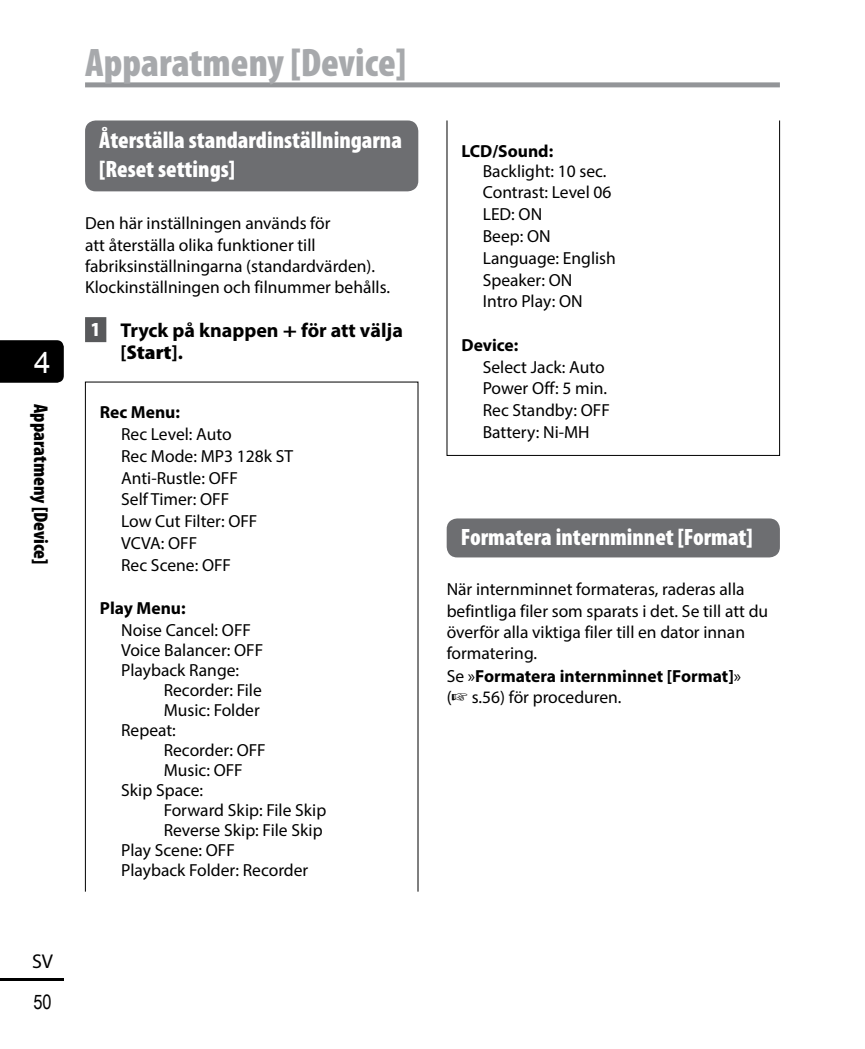
<style>
.page{position:relative;width:865px;height:1049px;background:#fff}
.page>*{position:absolute;margin:0;border:0;box-sizing:border-box;transform-origin:0 0}
.t1{font:900 condensed 40px "Myriad Pro";color:#a7a9ac}
.t2{font:30px "Arial";color:#fff}
.t3{font:900 condensed 23.75px/28.8px "Myriad Pro";color:#fff}
.t4{font:700 20px/22.5px "Myriad Pro";color:#000}
.t5{font:900 condensed 20px "Myriad Pro";color:#000}
.t6{font:20px "Arial Narrow";color:#000}
.t7{font:20px "Myriad Pro";color:#000}
.t8{font:17.5px/21.8px "Myriad Pro";color:#000}
.t9{font:700 17.5px/21.2px "Myriad Pro";color:#000}
.s1{font-weight:900;font-stretch:condensed;color:#fff}
.s2{font-weight:900;font-stretch:condensed}
.s3{font-weight:400}
</style>
<div class="page">
<div style="left:0;top:340px;width:64px;height:43px;background:#000"></div>
<hr style="left:0;top:978px;width:64px;height:3px;background:#000">
<div style="left:85px;top:82px;width:695px;height:5px;background:#939598"></div>
<div style="left:85px;top:317px;width:21px;height:25px;background:#58595b"></div>
<div style="left:85px;top:120px;width:333px;height:71px;background:#6d6e71;border-radius:11px"></div>
<div style="left:446px;top:120px;width:334px;height:336px;border:1px solid #000"></div>
<div style="left:446px;top:518px;width:334px;height:39px;background:#6d6e71;border-radius:11px"></div>
<h2 class="t2" style="left:34px;top:343px;width:18px">4</h2>
<p class="t5" style="left:54px;top:404px;width:162px;rotate:90deg">Apparatmeny [Device]</p>
<p class="t7" style="left:32px;top:948px;width:23px">SV</p>
<p class="t6" style="left:33px;top:988px;width:20px">50</p>
<h1 class="t1" style="left:85px;top:37px;width:322px">Apparatmeny [Device]</h1>
<h3 class="t3" style="left:99px;top:125px;width:304px">Återställa standardinställningarna [Reset settings]</h3>
<p class="t8" style="left:85px;top:212px;width:306px">Den här inställningen används för<br>att återställa olika funktioner till fabriksinställningarna (standardvärden).<br>Klockinställningen och filnummer behålls.</p>
<p class="t4" style="left:120px;top:318px;width:284px;text-indent:-29px"><span class="s1">1</span> Tryck på knappen <span class="s2">+</span> för att välja [<span class="s2">Start</span>].</p>
<p class="t9" style="left:100px;top:401px;width:82px">Rec Menu:</p>
<p class="t8" style="left:121px;top:423px;width:173px">Rec Level: Auto<br>Rec Mode: MP3 128k ST<br>Anti-Rustle: OFF<br>Self Timer: OFF<br>Low Cut Filter: OFF<br>VCVA: OFF<br>Rec Scene: OFF</p>
<p class="t9" style="left:100px;top:597px;width:87px">Play Menu:</p>
<p class="t8" style="left:121px;top:620px;width:144px;line-height:20px">Noise Cancel: OFF<br>Voice Balancer: OFF<br>Playback Range:</p>
<p class="t8" style="left:164px;top:679px;width:100px">Recorder: File</p>
<p class="t8" style="left:164px;top:699px;width:98px">Music: Folder</p>
<p class="t8" style="left:121px;top:719px;width:56px">Repeat:</p>
<p class="t8" style="left:164px;top:739px;width:104px">Recorder: OFF</p>
<p class="t8" style="left:164px;top:759px;width:81px">Music: OFF</p>
<p class="t8" style="left:121px;top:779px;width:84px">Skip Space:</p>
<p class="t8" style="left:164px;top:799px;width:164px">Forward Skip: File Skip</p>
<p class="t8" style="left:164px;top:819px;width:160px">Reverse Skip: File Skip</p>
<p class="t8" style="left:121px;top:839px;width:115px">Play Scene: OFF</p>
<p class="t8" style="left:121px;top:859px;width:189px">Playback Folder: Recorder</p>
<p class="t9" style="left:461px;top:140px;width:93px">LCD/Sound:</p>
<p class="t8" style="left:483px;top:160px;width:135px">Backlight: 10 sec.<br>Contrast: Level 06<br>LED: ON<br>Beep: ON<br>Language: English<br>Speaker: ON<br>Intro Play: ON</p>
<p class="t9" style="left:461px;top:334px;width:58px">Device:</p>
<p class="t8" style="left:483px;top:356px;width:129px">Select Jack: Auto<br>Power Off: 5 min.<br>Rec Standby: OFF<br>Battery: Ni-MH</p>
<h3 class="t3" style="left:461px;top:522px;width:293px">Formatera internminnet [Format]</h3>
<p class="t8" style="left:446px;top:579px;width:323px">När internminnet formateras, raderas alla befintliga filer som sparats i det. Se till att du överför alla viktiga filer till en dator innan formatering.</p>
<p class="t9" style="left:446px;top:665px;width:296px"><span class="s3">Se »</span>Formatera internminnet [Format]<span class="s3">» (</span>☞ <span class="s3">s.56) för proceduren.</span></p>
</div>
